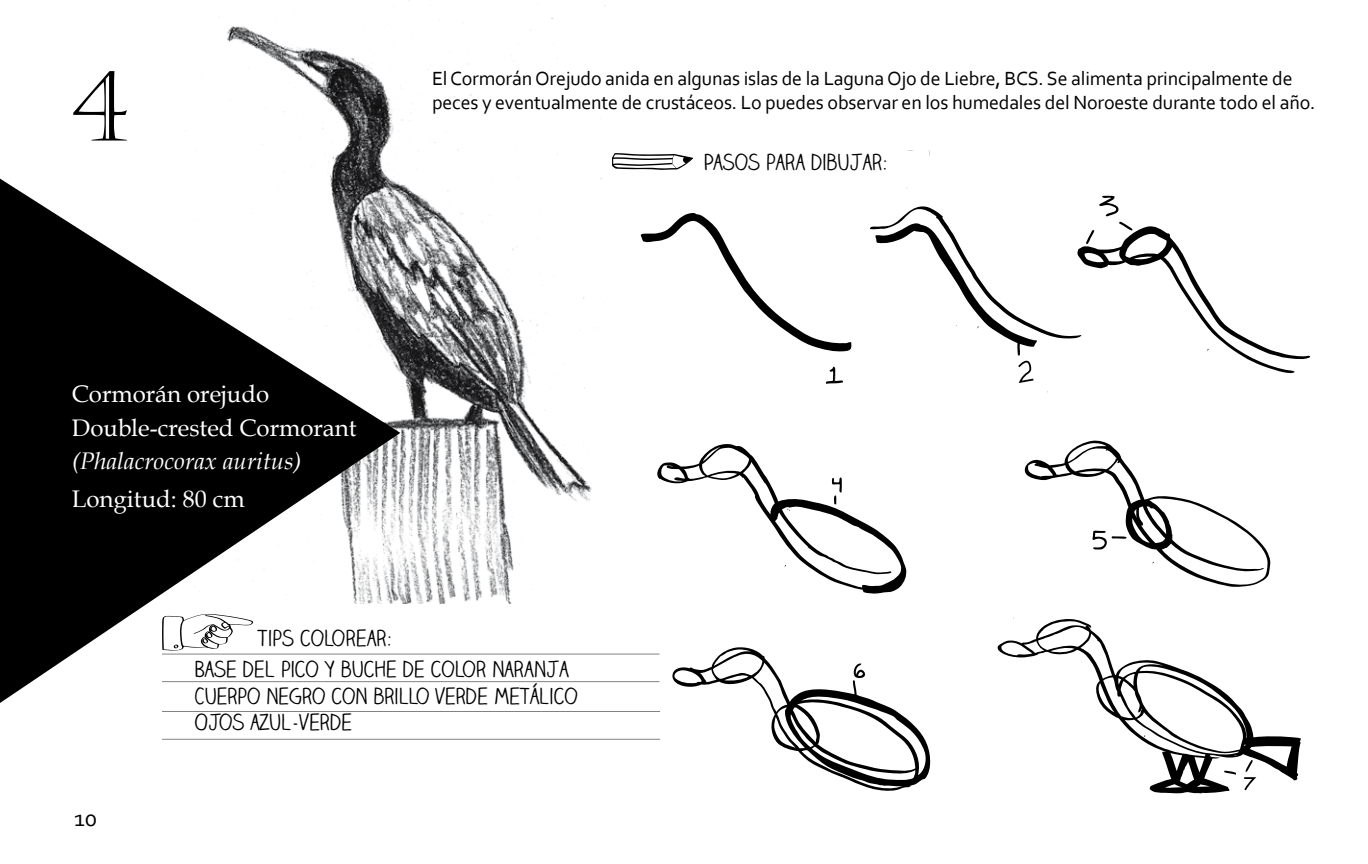
<style>
.page{position:relative;width:1368px;height:864px;background:#fff}
.page>*{position:absolute;margin:0;border:0;box-sizing:border-box;transform-origin:0 0}
.t1{font:96px "Castellar";color:#000}
.t2{font:24px/33.6px "Book Antiqua";color:#fff}
.t3{font:italic 24px "Book Antiqua";color:#fff}
.t4{font:24px "Corbel";color:#000}
.t5{font:22px/31.8px "Claire Hand";color:#000}
.t6{font:20px/24px "Corbel";letter-spacing:-.01em;color:#000}
</style>
<div class="page">
<img style="left:227px;top:0;width:379px;height:604px">
<svg style="left:0;top:167px;width:400px;height:536px;fill:#000"></svg>
<hr style="left:162px;top:654px;width:497px;height:1px;background:#000">
<hr style="left:162px;top:681px;width:497px;height:1px;background:#000">
<hr style="left:162px;top:711px;width:498px;height:1px;background:#000">
<hr style="left:162px;top:739px;width:498px;height:1px;background:#000">
<svg style="left:641px;top:213px;width:211px;height:139px"></svg>
<svg style="left:826px;top:366px;width:17px;height:18px"></svg>
<svg style="left:870px;top:196px;width:440px;height:187px"></svg>
<svg style="left:657px;top:444px;width:250px;height:150px"></svg>
<svg style="left:1024px;top:440px;width:246px;height:147px"></svg>
<svg style="left:672px;top:647px;width:259px;height:144px"></svg>
<svg style="left:997px;top:619px;width:304px;height:175px"></svg>
<svg style="left:1244px;top:760px;width:12px;height:30px"></svg>
<svg style="left:162px;top:613px;width:92px;height:40px"></svg>
<svg style="left:612px;top:153px;width:81px;height:17px"></svg>
<h1 class="t1" style="left:72px;top:53px;width:57px">4</h1>
<p class="t6" style="left:432px;top:66px;width:885px">El Cormorán Orejudo anida en algunas islas de la Laguna Ojo de Liebre, BCS. Se alimenta principalmente de peces y eventualmente de crustáceos. Lo puedes observar en los humedales del Noroeste durante todo el año.</p>
<p class="t5" style="left:704px;top:146px;width:186px">PASOS PARA DIBUJAR:</p>
<p class="t2" style="left:72px;top:376px;width:286px">Cormorán orejudo<br>Double-crested Cormorant</p>
<p class="t3" style="left:72px;top:444px;width:231px">(Phalacrocorax auritus)</p>
<p class="t2" style="left:72px;top:481px;width:174px">Longitud: 80 cm</p>
<p class="t4" style="left:74px;top:803px;width:25px">10</p>
<p class="t5" style="left:195px;top:622px;width:376px;text-indent:63px">TIPS COLOREAR:<br>BASE DEL PICO Y BUCHE DE COLOR NARANJA</p>
<p class="t5" style="left:195px;top:683px;width:384px;line-height:26.4px">CUERPO NEGRO CON BRILLO VERDE METÁLICO<br>OJOS AZUL-VERDE</p>
</div>
